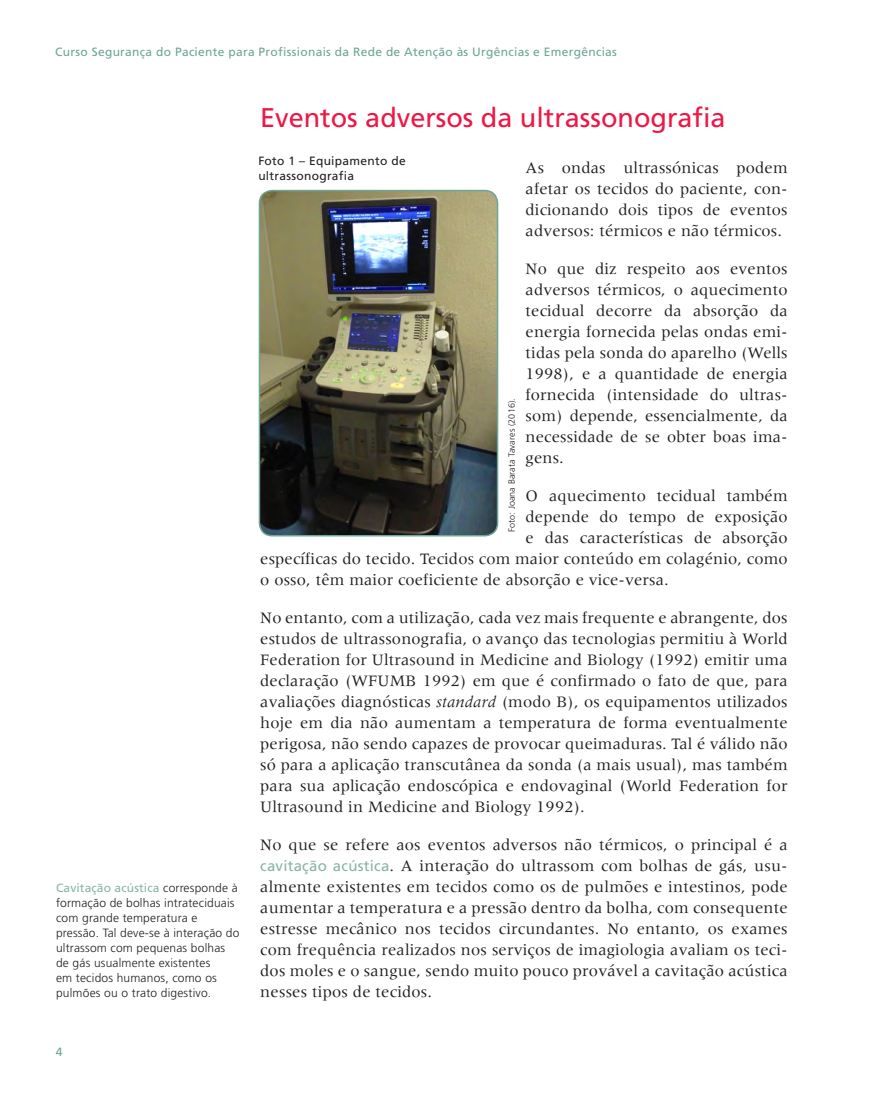
<style>
.page{position:relative;width:872px;height:1106px;background:#fff}
.page>*{position:absolute;margin:0;border:0;box-sizing:border-box;transform-origin:0 0}
.titulo_nivel_2{font:27px "Frutiger LT Std";color:#ed1845}
.paragrafo{font:16.5px/21px "Meridien LT Std";letter-spacing:.01em;color:#231f20;text-align:justify}
.lateral_e_rodape{font:300 12px/15px "Frutiger LT Std";letter-spacing:.015em;color:#231f20}
.nome_autor{font:12px "Frutiger LT Std";letter-spacing:.025em;color:#6da597}
.imagem_titulo{font:12px/15px "Frutiger LT Std";letter-spacing:.025em;color:#231f20}
.imagem_credito_fonte{font:300 9px "Frutiger LT Std";letter-spacing:.01em;color:#231f20}
.s1{font-weight:400;color:#8ab4a7}
.s2{font-style:italic}
.s3{font-family:"Frutiger LT Std";font-size:15px;color:#8ab4a7}
</style>
<div class="page">
<img style="left:259px;top:190px;width:238px;height:346px">
<div style="left:259px;top:190px;width:239px;height:346px;border:2px solid #6da597;border-radius:13px"></div>
<p class="nome_autor" style="left:55px;top:45px;width:563px">Curso Segurança do Paciente para Profissionais da Rede de Atenção às Urgências e Emergências</p>
<p class="lateral_e_rodape" style="left:56px;top:880px;width:185px"><span class="s1">Cavitação acústica</span> corresponde à formação de bolhas intrateciduais com grande temperatura e pressão. Tal deve-se à interação do ultrassom com pequenas bolhas de gás usualmente existentes<br>em tecidos humanos, como os pulmões ou o trato digestivo.</p>
<p class="nome_autor" style="left:56px;top:1044px;width:8px">4</p>
<p class="titulo_nivel_2" style="left:260px;top:102px;width:467px">Eventos adversos da ultrassonografia</p>
<p class="paragrafo" style="left:525px;top:157px;width:263px">As ondas ultrassónicas podem afetar os tecidos do paciente, con&shy;dicionando dois tipos de eventos adversos: térmicos e não térmicos.</p>
<p class="paragrafo" style="left:525px;top:258px;width:264px">No que diz respeito aos eventos adversos térmicos, o aquecimento tecidual decorre da absorção da energia fornecida pelas ondas emi&shy;tidas pela sonda do aparelho (Wells 1998), e a quantidade de energia fornecida (intensidade do ultras&shy;som) depende, essencialmente, da necessidade de se obter boas ima&shy;gens.</p>
<p class="paragrafo" style="left:525px;top:485px;width:264px">O aquecimento tecidual também</p>
<p class="paragrafo" style="left:525px;top:506px;width:264px">depende do tempo de exposição</p>
<p class="paragrafo" style="left:525px;top:527px;width:263px">e das características de absorção</p>
<p class="paragrafo" style="left:260px;top:548px;width:529px">específicas do tecido. Tecidos com maior conteúdo em colagénio, como</p>
<p class="paragrafo" style="left:260px;top:569px;width:410px">o osso, têm maior coeficiente de absorção e vice-versa.</p>
<p class="paragrafo" style="left:260px;top:607px;width:529px">No entanto, com a utilização, cada vez mais frequente e abrangente, dos estudos de ultrassonografia, o avanço das tecnologias permitiu à World Federation for Ultrasound in Medicine and Biology (1992) emitir uma declaração (WFUMB 1992) em que é confirmado o fato de que, para avaliações diagnósticas <span class="s2">standard</span> (modo B), os equipamentos utilizados hoje em dia não aumentam a temperatura de forma eventualmente perigosa, não sendo capazes de provocar queimaduras. Tal é válido não só para a aplicação transcutânea da sonda (a mais usual), mas também para sua aplicação endoscópica e endovaginal (World Federation for Ultrasound in Medicine and Biology 1992).</p>
<p class="paragrafo" style="left:260px;top:834px;width:529px">No que se refere aos eventos adversos não térmicos, o principal é a <span class="s3">cavitação acústica</span>. A interação do ultrassom com bolhas de gás, usu&shy;almente existentes em tecidos como os de pulmões e intestinos, pode aumentar a temperatura e a pressão dentro da bolha, com consequente estresse mecânico nos tecidos circundantes. No entanto, os exames com frequência realizados nos serviços de imagiologia avaliam os teci&shy;dos moles e o sangue, sendo muito pouco provável a cavitação acústica nesses tipos de tecidos.</p>
<p class="imagem_titulo" style="left:258px;top:154px;width:149px">Foto 1 – Equipamento de ultrassonografia</p>
<p class="imagem_credito_fonte" style="left:506px;top:532px;width:135px;rotate:-90deg">Foto: Joana Barata Tavares (2016).</p>
</div>
